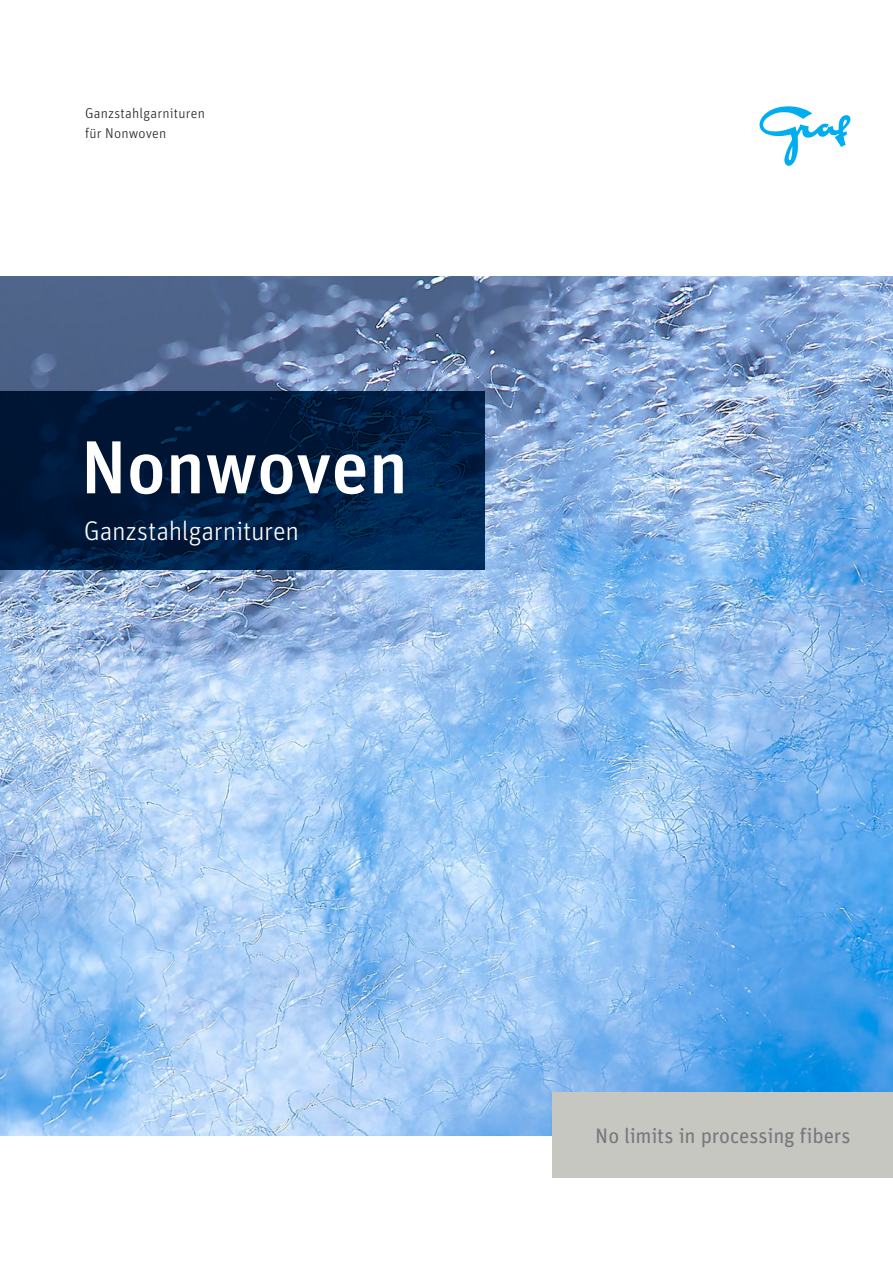
<style>
.page{position:relative;width:893px;height:1263px;background:#fff}
.page>*{position:absolute;margin:0;border:0;box-sizing:border-box;transform-origin:0 0}
.t1{font:500 75px "Unit Pro";color:#fff}
.t2{font:300 27px "Unit Pro";letter-spacing:-.01em;color:#fff}
.t3{font:21px "Unit Pro";letter-spacing:-.01em;color:#76787b}
.t4{font:300 14.25px/20.5px "Unit Pro";letter-spacing:.015em;color:#231f20}
</style>
<div class="page">
<img style="left:0;top:276px;width:893px;height:859px">
<svg style="left:0;top:391px;width:485px;height:179px;background:#001d42"></svg>
<div style="left:553px;top:1093px;width:340px;height:85px;background:#c7c7c1"></div>
<svg style="left:759px;top:106px;width:92px;height:60px"></svg>
<p class="t4" style="left:85px;top:102px;width:121px">Ganzstahlgarnituren für Nonwoven</p>
<h1 class="t1" style="left:81px;top:411px;width:329px">Nonwoven</h1>
<h2 class="t2" style="left:84px;top:512px;width:217px">Ganzstahlgarnituren</h2>
<h3 class="t3" style="left:595px;top:1121px;width:257px">No limits in processing fibers</h3>
</div>
